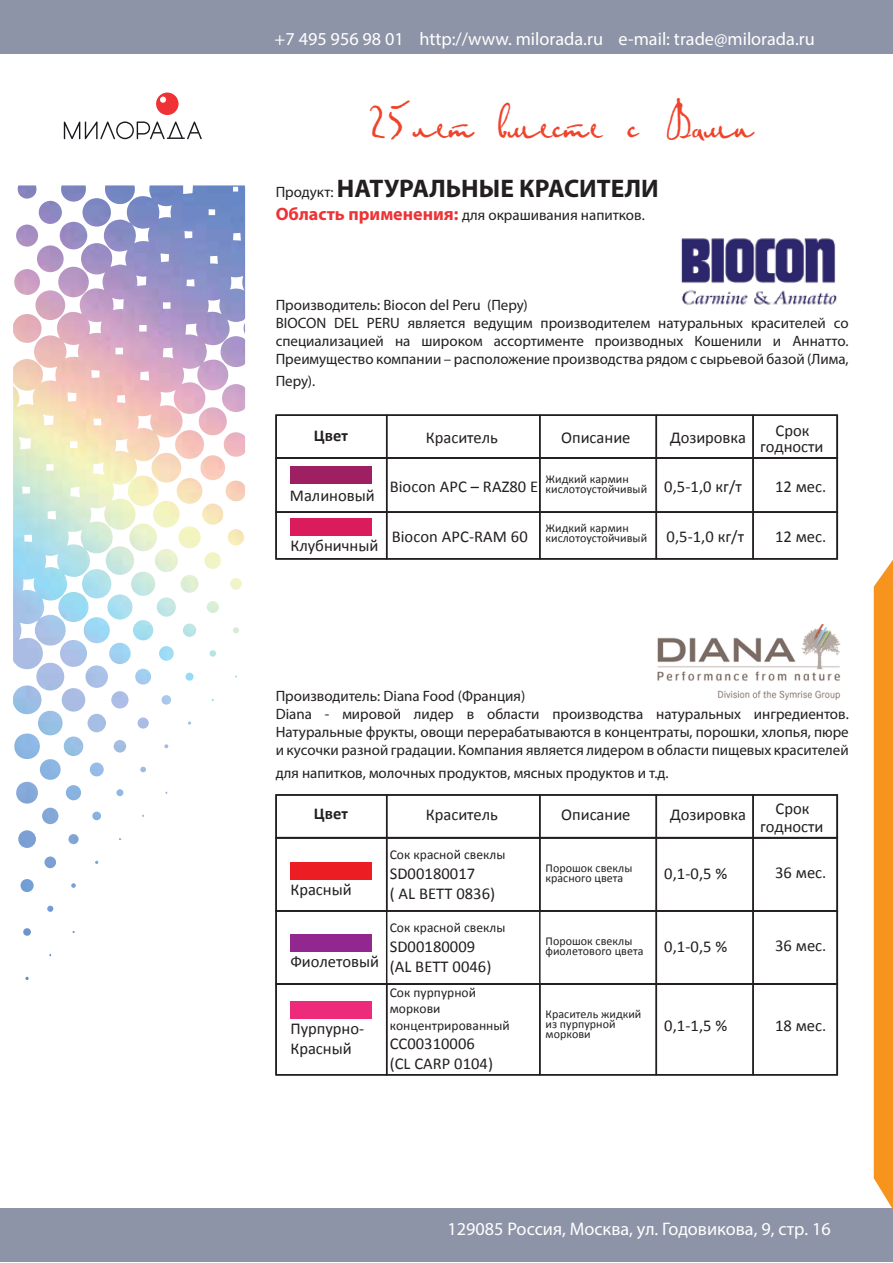
<style>
.page{position:relative;width:893px;height:1263px;background:#fff}
.page>*{position:absolute;margin:0;border:0;box-sizing:border-box;transform-origin:0 0}
.t1{font:47.4px "Federico";color:#ef432c}
.t2{font:700 25.5px "Myriad Pro";color:#231f20}
.t3{font:18.3px "Myriad Pro";color:#fff}
.t4{font:16.5px/19.8px "Calibri";color:#231f20}
.t5{font:700 16.5px "Calibri";letter-spacing:.005em;color:#231f20}
.t6{font:15px/18px "Myriad Pro";color:#231f20}
.t7{font:13.5px/16.2px "Calibri";letter-spacing:.005em;color:#231f20}
.t8{font:12px/9.9px "Calibri";letter-spacing:.005em;color:#231f20}
.s1{font-weight:400;font-size:15px}
.s2{font-weight:700;font-size:18px;color:#ee3235}
.s3{font-size:16.5px}
</style>
<div class="page">
<img style="left:657px;top:624px;width:184px;height:76px">
<div style="left:0;top:1208px;width:893px;height:53px;background:#8e94a7"></div>
<div style="left:156px;top:93px;width:23px;height:22px;background:#ee3235;border-radius:50%"></div>
<svg style="left:160px;top:97px;width:6px;height:6px"></svg>
<svg style="left:64px;top:121px;width:138px;height:18px"></svg>
<div style="left:0;top:0;width:893px;height:53px;background:#8e94a7"></div>
<img style="left:681px;top:238px;width:156px;height:67px">
<img style="left:13px;top:185px;width:217px;height:486px">
<svg style="left:275px;top:414px;width:563px;height:146px"></svg>
<div style="left:291px;top:467px;width:81px;height:17px;background:#9f1f63"></div>
<div style="left:291px;top:518px;width:81px;height:18px;background:#da1c5c"></div>
<svg style="left:275px;top:794px;width:563px;height:189px"></svg>
<svg style="left:275px;top:983px;width:563px;height:92px"></svg>
<div style="left:291px;top:934px;width:81px;height:18px;background:#92278f"></div>
<div style="left:874px;top:560px;width:19px;height:650px;background:#f7941e"></div>
<p class="t3" style="left:275px;top:28px;width:542px">+7 495 956 98 01 http://www. milorada.ru e-mail: trade@milorada.ru</p>
<h1 class="t1" style="left:367px;top:92px;width:386px">25 лет вместе с Вами</h1>
<h2 class="t2" style="left:276px;top:172px;width:385px"><span class="s1">Продукт:</span> НАТУРАЛЬНЫЕ КРАСИТЕЛИ</h2>
<p class="t6" style="left:276px;top:205px;width:371px"><span class="s2">Область применения:</span> для окрашивания напитков.</p>
<p class="t6" style="left:276px;top:295px;width:574px">Производитель: Biocon del Peru (Перу)<br>BIOCON DEL PERU является ведущим производителем натуральных красителей cо специализацией на широком ассортименте производных Кошенили и Аннатто.<br>Преимущество компании – расположение производства рядом с сырьевой базой (Лима,</p>
<p class="t6" style="left:276px;top:372px;width:41px">Перу).</p>
<p class="t5" style="left:314px;top:425px;width:36px">Цвет</p>
<p class="t4" style="left:426px;top:427px;width:74px">Краситель</p>
<p class="t4" style="left:561px;top:427px;width:71px">Описание</p>
<p class="t4" style="left:670px;top:427px;width:78px">Дозировка</p>
<p class="t4" style="left:760px;top:423px;width:65px;line-height:15.9px;text-align:center">Срок годности</p>
<p class="t4" style="left:290px;top:485px;width:86px">Малиновый</p>
<p class="t4" style="left:290px;top:535px;width:89px">Клубничный</p>
<p class="t4" style="left:390px;top:476px;width:150px">Biocon APC – RAZ80 E</p>
<p class="t8" style="left:545px;top:474px;width:198px">Жидкий кармин<br>кислотоустойчивый <span class="s3">0,5-1,0 кг/т</span></p>
<p class="t4" style="left:775px;top:476px;width:53px">12 мес.</p>
<p class="t8" style="left:545px;top:523px;width:200px">Жидкий кармин<br>кислотоустойчивый <span class="s3">0,5-1,0 кг/т</span></p>
<p class="t4" style="left:392px;top:526px;width:138px">Biocon APC-RAM 60</p>
<p class="t4" style="left:775px;top:526px;width:53px">12 мес.</p>
<p class="t6" style="left:276px;top:687px;width:575px">Производитель: Diana Food (Франция)<br>Diana - мировой лидер в области производства натуральных ингредиентов.<br>Натуральные фрукты, овощи перерабатываются в концентраты, порошки, хлопья, пюре и кусочки разной градации. Компания является лидером в области пищевых красителей</p>
<p class="t6" style="left:276px;top:763px;width:394px">для напитков, молочных продуктов, мясных продуктов и т.д.</p>
<p class="t5" style="left:314px;top:803px;width:36px">Цвет</p>
<p class="t4" style="left:426px;top:805px;width:74px">Краситель</p>
<p class="t4" style="left:561px;top:805px;width:71px">Описание</p>
<p class="t4" style="left:670px;top:805px;width:78px">Дозировка</p>
<p class="t4" style="left:760px;top:799px;width:65px;line-height:18px;text-align:center">Срок годности</p>
<p class="t7" style="left:390px;top:846px;width:117px">Сок красной свеклы</p>
<p class="t4" style="left:390px;top:863px;width:107px">SD00180017<br>( AL BETT 0836)</p>
<p class="t8" style="left:545px;top:863px;width:88px">Порошок свеклы красного цвета</p>
<p class="t4" style="left:664px;top:864px;width:65px">0,1-0,5 %</p>
<p class="t4" style="left:775px;top:862px;width:53px">36 мес.</p>
<p class="t4" style="left:290px;top:880px;width:63px">Красный</p>
<p class="t4" style="left:290px;top:951px;width:90px">Фиолетовый</p>
<p class="t4" style="left:290px;top:1019px;width:75px">Пурпурно-<br>Красный</p>
<p class="t7" style="left:390px;top:919px;width:117px">Сок красной свеклы</p>
<p class="t4" style="left:390px;top:936px;width:103px">SD00180009 (AL BETT 0046)</p>
<p class="t8" style="left:545px;top:936px;width:100px">Порошок свеклы фиолетового цвета</p>
<p class="t4" style="left:664px;top:937px;width:65px">0,1-0,5 %</p>
<p class="t4" style="left:775px;top:935px;width:53px">36 мес.</p>
<p class="t7" style="left:390px;top:984px;width:122px">Сок пурпурной моркови концентрированный</p>
<p class="t4" style="left:390px;top:1034px;width:105px">СС00310006 (CL CARP 0104)</p>
<p class="t8" style="left:545px;top:1009px;width:97px">Краситель жидкий из пурпурной моркови</p>
<p class="t4" style="left:664px;top:1016px;width:65px">0,1-1,5 %</p>
<p class="t4" style="left:775px;top:1016px;width:53px">18 мес.</p>
<p class="t3" style="left:447px;top:1217px;width:385px">129085 Россия, Москва, ул. Годовикова, 9, стр. 16</p>
</div>
